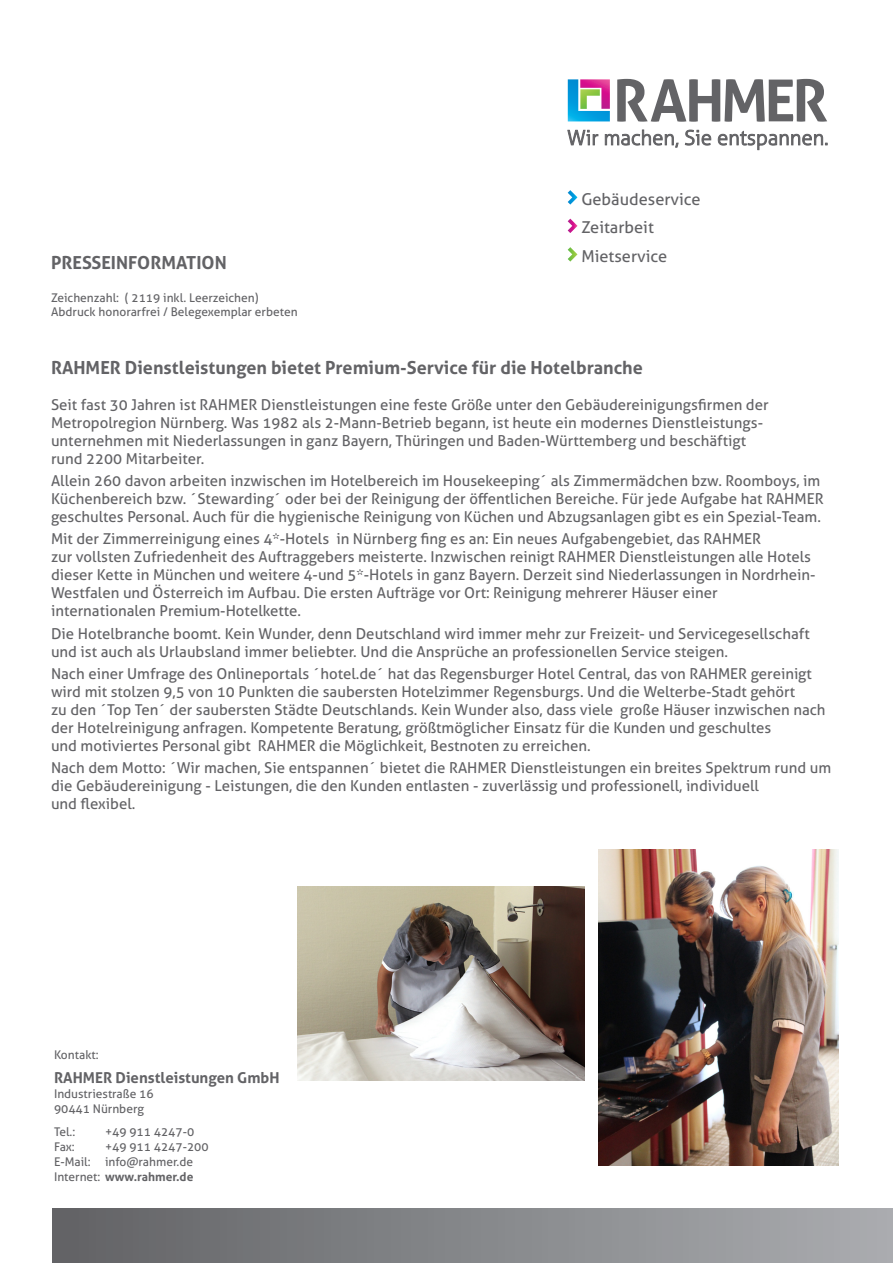
<style>
.page{position:relative;width:893px;height:1263px;background:#fff}
.page>*{position:absolute;margin:0;border:0;box-sizing:border-box;transform-origin:0 0}
.t1{font:700 18px "Aller";color:#636366}
.t2{font:16.35px "Aller";color:#636366}
.t3{font:15px/18px "Aller";color:#636366}
.t4{font:700 15px "Aller";color:#636366}
.t5{font:12px "Aller";color:#636366}
.t6{font:700 12px "Aller";color:#636366}
.s1{font-weight:400}
</style>
<div class="page">
<div style="left:53px;top:1209px;width:840px;height:54px;background:linear-gradient(to right,#616265,#aaacb0)"></div>
<svg style="left:617px;top:79px;width:210px;height:43px"></svg>
<svg style="left:568px;top:79px;width:42px;height:42px"></svg>
<svg style="left:567px;top:130px;width:260px;height:20px"></svg>
<svg style="left:568px;top:190px;width:9px;height:15px"></svg>
<svg style="left:568px;top:219px;width:9px;height:14px"></svg>
<svg style="left:568px;top:247px;width:9px;height:15px"></svg>
<img style="left:598px;top:849px;width:241px;height:317px">
<img style="left:298px;top:887px;width:286px;height:193px">
<p class="t1" style="left:51px;top:252px;width:177px">PRESSEINFORMATION</p>
<p class="t5" style="left:51px;top:290px;width:209px">Zeichenzahl: ( 2119 inkl. Leerzeichen)</p>
<p class="t5" style="left:51px;top:305px;width:248px">Abdruck honorarfrei / Belegexemplar erbeten</p>
<p class="t2" style="left:581px;top:189px;width:121px">Gebäudeservice</p>
<p class="t2" style="left:581px;top:217px;width:74px">Zeitarbeit</p>
<p class="t2" style="left:581px;top:246px;width:87px">Mietservice</p>
<p class="t1" style="left:51px;top:356px;width:593px">RAHMER Dienstleistungen bietet Premium-Service für die Hotelbranche</p>
<p class="t3" style="left:51px;top:395px;width:719px">Seit fast 30 Jahren ist RAHMER Dienstleistungen eine feste Größe unter den Gebäudereinigungsfirmen der Metropolregion Nürnberg. Was 1982 als 2-Mann-Betrieb begann, ist heute ein modernes Dienstleistungs&shy;unternehmen mit Niederlassungen in ganz Bayern, Thüringen und Baden-Württemberg und beschäftigt rund 2200 Mitarbeiter.</p>
<p class="t3" style="left:51px;top:472px;width:774px">Allein 260 davon arbeiten inzwischen im Hotelbereich im Housekeeping´ als Zimmermädchen bzw. Roomboys, im<br>Küchenbereich bzw. ´Stewarding´ oder bei der Reinigung der öffentlichen Bereiche. Für jede Aufgabe hat RAHMER geschultes Personal. Auch für die hygienische Reinigung von Küchen und Abzugsanlagen gibt es ein Spezial-Team.</p>
<p class="t3" style="left:51px;top:530px;width:766px">Mit der Zimmerreinigung eines 4*-Hotels in Nürnberg fing es an: Ein neues Aufgabengebiet, das RAHMER<br>zur vollsten Zufriedenheit des Auftraggebers meisterte. Inzwischen reinigt RAHMER Dienstleistungen alle Hotels dieser Kette in München und weitere 4-und 5*-Hotels in ganz Bayern. Derzeit sind Niederlassungen in Nordrhein-Westfalen und Österreich im Aufbau. Die ersten Aufträge vor Ort: Reinigung mehrerer Häuser einer internationalen Premium-Hotelkette.</p>
<p class="t3" style="left:51px;top:624px;width:760px">Die Hotelbranche boomt. Kein Wunder, denn Deutschland wird immer mehr zur Freizeit- und Servicegesellschaft und ist auch als Urlaubsland immer beliebter. Und die Ansprüche an professionellen Service steigen.</p>
<p class="t3" style="left:51px;top:665px;width:776px">Nach einer Umfrage des Onlineportals ´hotel.de´ hat das Regensburger Hotel Central, das von RAHMER gereinigt wird mit stolzen 9,5 von 10 Punkten die saubersten Hotelzimmer Regensburgs. Und die Welterbe-Stadt gehört<br>zu den ´Top Ten´ der saubersten Städte Deutschlands. Kein Wunder also, dass viele große Häuser inzwischen nach der Hotelreinigung anfragen. Kompetente Beratung, größtmöglicher Einsatz für die Kunden und geschultes<br>und motiviertes Personal gibt RAHMER die Möglichkeit, Bestnoten zu erreichen.</p>
<p class="t3" style="left:51px;top:759px;width:782px">Nach dem Motto: ´Wir machen, Sie entspannen´ bietet die RAHMER Dienstleistungen ein breites Spektrum rund um die Gebäudereinigung - Leistungen, die den Kunden entlasten - zuverlässig und professionell, individuell<br>und flexibel.</p>
<p class="t5" style="left:54px;top:1048px;width:46px">Kontakt:</p>
<p class="t4" style="left:54px;top:1068px;width:227px">RAHMER Dienstleistungen GmbH</p>
<p class="t5" style="left:54px;top:1086px;width:101px">Industriestraße 16</p>
<p class="t5" style="left:54px;top:1101px;width:92px">90441 Nürnberg</p>
<p class="t5" style="left:54px;top:1125px;width:23px">Tel.:</p>
<p class="t5" style="left:105px;top:1125px;width:91px">+49 911 4247-0</p>
<p class="t5" style="left:54px;top:1140px;width:22px">Fax:</p>
<p class="t5" style="left:105px;top:1140px;width:105px">+49 911 4247-200</p>
<p class="t5" style="left:54px;top:1155px;width:141px">E-Mail: info@rahmer.de</p>
<p class="t6" style="left:54px;top:1169px;width:141px"><span class="s1">Internet:</span> www.rahmer.de</p>
</div>
